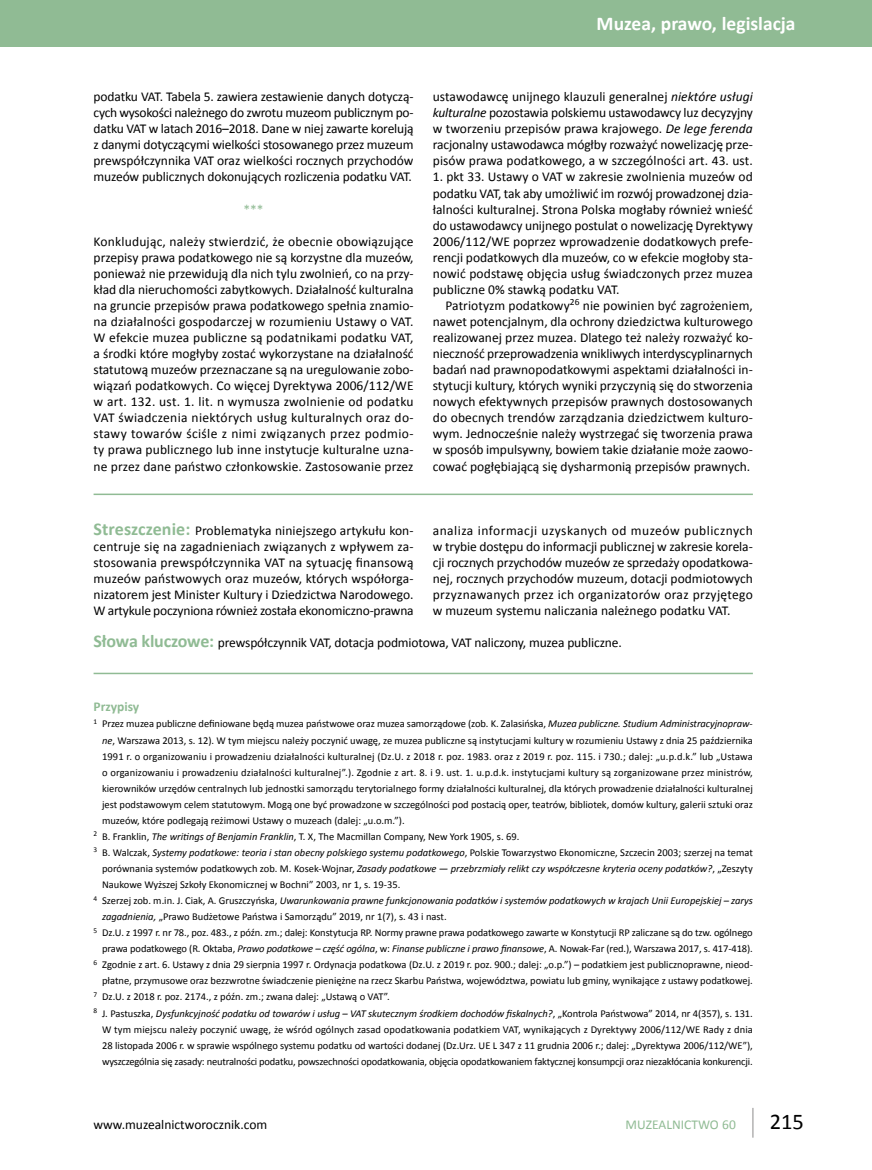
<style>
.page{position:relative;width:872px;height:1170px;background:#fff}
.page>*{position:absolute;margin:0;border:0;box-sizing:border-box;transform-origin:0 0}
.t1{font:22.5px "Calibri";color:#000}
.t2{font:700 19.5px "Calibri";color:#fff}
.t3{font:13.5px/16px "Calibri";letter-spacing:-.005em;color:#000;text-align:justify}
.t4{font:13.5px "Calibri";color:#90bb94}
.t5{font:700 13.5px "Calibri";color:#90bb94}
.t6{font:10.5px "Calibri";color:#000}
.t7{font:italic 10.5px "Calibri";color:#000}
.s1{font-style:italic}
.s2{font-weight:700;font-size:18px;color:#90bb94}
.s3{font-style:normal}
</style>
<div class="page">
<hr style="left:752px;top:1107px;width:1px;height:30px;background:#b3b2b2">
<div style="left:0;top:0;width:872px;height:47px;background:#90bb94"></div>
<hr style="left:94px;top:493px;width:659px;height:2px;background:#90bb94">
<hr style="left:94px;top:672px;width:659px;height:2px;background:#90bb94">
<h2 class="t2" style="left:596px;top:11px;width:200px">Muzea, prawo, legislacja</h2>
<p class="t3" style="left:94px;top:89px;width:321px">podatku VAT. Tabela 5. zawiera zestawienie danych dotyczą&shy;cych wysokości należnego do zwrotu muzeom publicznym po&shy;datku VAT w latach 2016–2018. Dane w niej zawarte korelują z danymi dotyczącymi wielkości stosowanego przez muzeum prewspółczynnika VAT oraz wielkości rocznych przychodów muzeów publicznych dokonujących rozliczenia podatku VAT.</p>
<p class="t4" style="left:243px;top:200px;width:22px">***</p>
<p class="t3" style="left:94px;top:233px;width:321px">Konkludując, należy stwierdzić, że obecnie obowiązujące przepisy prawa podatkowego nie są korzystne dla muzeów, ponieważ nie przewidują dla nich tylu zwolnień, co na przy&shy;kład dla nieruchomości zabytkowych. Działalność kulturalna na gruncie przepisów prawa podatkowego spełnia znamio&shy;na działalności gospodarczej w rozumieniu Ustawy o VAT.<br>W efekcie muzea publiczne są podatnikami podatku VAT, a środki które mogłyby zostać wykorzystane na działalność statutową muzeów przeznaczane są na uregulowanie zobo&shy;wiązań podatkowych. Co więcej Dyrektywa 2006/112/WE w art. 132. ust. 1. lit. n wymusza zwolnienie od podatku VAT świadczenia niektórych usług kulturalnych oraz do&shy;stawy towarów ściśle z nimi związanych przez podmio&shy;ty prawa publicznego lub inne instytucje kulturalne uzna&shy;ne przez dane państwo członkowskie. Zastosowanie przez</p>
<p class="t3" style="left:433px;top:89px;width:321px">ustawodawcę unijnego klauzuli generalnej <span class="s1">niektóre usługi kulturalne</span> pozostawia polskiemu ustawodawcy luz decyzyjny w tworzeniu przepisów prawa krajowego. <span class="s1">De lege ferenda </span>racjonalny ustawodawca mógłby rozważyć nowelizację prze&shy;pisów prawa podatkowego, a w szczególności art. 43. ust.</p>
<p class="t3" style="left:433px;top:169px;width:321px">1. pkt 33. Ustawy o VAT w zakresie zwolnienia muzeów od podatku VAT, tak aby umożliwić im rozwój prowadzonej dzia&shy;łalności kulturalnej. Strona Polska mogłaby również wnieść do ustawodawcy unijnego postulat o nowelizację Dyrektywy 2006/112/WE poprzez wprowadzenie dodatkowych prefe&shy;rencji podatkowych dla muzeów, co w efekcie mogłoby sta&shy;nowić podstawę objęcia usług świadczonych przez muzea publiczne 0% stawką podatku VAT.</p>
<p class="t3" style="left:433px;top:297px;width:321px;text-indent:13px">Patriotyzm podatkowy<sup>26</sup> nie powinien być zagrożeniem, nawet potencjalnym, dla ochrony dziedzictwa kulturowego realizowanej przez muzea. Dlatego też należy rozważyć ko&shy;nieczność przeprowadzenia wnikliwych interdyscyplinarnych badań nad prawnopodatkowymi aspektami działalności in&shy;stytucji kultury, których wyniki przyczynią się do stworzenia nowych efektywnych przepisów prawnych dostosowanych do obecnych trendów zarządzania dziedzictwem kulturo&shy;wym. Jednocześnie należy wystrzegać się tworzenia prawa w sposób impulsywny, bowiem takie działanie może zaowo&shy;cować pogłębiającą się dysharmonią przepisów prawnych.</p>
<p class="t3" style="left:94px;top:522px;width:321px"><span class="s2">Streszczenie:</span> Problematyka niniejszego artykułu kon&shy;centruje się na zagadnieniach związanych z wpływem za&shy;stosowania prewspółczynnika VAT na sytuację finansową muzeów państwowych oraz muzeów, których współorga&shy;nizatorem jest Minister Kultury i Dziedzictwa Narodowego.<br>W artykule poczyniona również została ekonomiczno-prawna</p>
<p class="t3" style="left:433px;top:522px;width:321px">analiza informacji uzyskanych od muzeów publicznych w trybie dostępu do informacji publicznej w zakresie korela&shy;cji rocznych przychodów muzeów ze sprzedaży opodatkowa&shy;nej, rocznych przychodów muzeum, dotacji podmiotowych przyznawanych przez ich organizatorów oraz przyjętego w muzeum systemu naliczania należnego podatku VAT.</p>
<p class="t3" style="left:94px;top:634px;width:530px"><span class="s2">Słowa kluczowe:</span> prewspółczynnik VAT, dotacja podmiotowa, VAT naliczony, muzea publiczne.</p>
<p class="t5" style="left:94px;top:698px;width:47px">Przypisy</p>
<p class="t6" style="left:94px;top:717px;width:660px"><sup>1</sup> Przez muzea publiczne definiowane będą muzea państwowe oraz muzea samorządowe (zob. K. Zalasińska, <span class="s1">Muzea publiczne. Studium Administracyjnopraw-</span></p>
<p class="t6" style="left:102px;top:733px;width:652px"><span class="s1">ne</span>, Warszawa 2013, s. 12). W tym miejscu należy poczynić uwagę, ze muzea publiczne są instytucjami kultury w rozumieniu Ustawy z dnia 25 października</p>
<p class="t6" style="left:102px;top:749px;width:652px">1991 r. o organizowaniu i prowadzeniu działalności kulturalnej (Dz.U. z 2018 r. poz. 1983. oraz z 2019 r. poz. 115. i 730.; dalej: „u.p.d.k.” lub „Ustawa</p>
<p class="t6" style="left:102px;top:765px;width:652px">o organizowaniu i prowadzeniu działalności kulturalnej”.). Zgodnie z art. 8. i 9. ust. 1. u.p.d.k. instytucjami kultury są zorganizowane przez ministrów,</p>
<p class="t6" style="left:102px;top:781px;width:652px">kierowników urzędów centralnych lub jednostki samorządu terytorialnego formy działalności kulturalnej, dla których prowadzenie działalności kulturalnej</p>
<p class="t6" style="left:102px;top:797px;width:652px">jest podstawowym celem statutowym. Mogą one być prowadzone w szczególności pod postacią oper, teatrów, bibliotek, domów kultury, galerii sztuki oraz</p>
<p class="t6" style="left:102px;top:813px;width:304px">muzeów, które podlegają reżimowi Ustawy o muzeach (dalej: „u.o.m.”).</p>
<p class="t6" style="left:94px;top:829px;width:427px"><sup>2</sup> B. Franklin, <span class="s1">The writings of Benjamin Franklin</span>, T. X, The Macmillan Company, New York 1905, s. 69.</p>
<p class="t6" style="left:94px;top:845px;width:661px"><sup>3</sup> B. Walczak, <span class="s1">Systemy podatkowe: teoria i stan obecny polskiego systemu podatkowego</span>, Polskie Towarzystwo Ekonomiczne, Szczecin 2003; szerzej na temat</p>
<p class="t7" style="left:102px;top:861px;width:652px"><span class="s3">porównania systemów podatkowych zob. M. Kosek-Wojnar,</span> Zasady podatkowe — przebrzmiały relikt czy współczesne kryteria oceny podatków?<span class="s3">, „Zeszyty</span></p>
<p class="t6" style="left:102px;top:877px;width:300px">Naukowe Wyższej Szkoły Ekonomicznej w Bochni” 2003, nr 1, s. 19-35.</p>
<p class="t7" style="left:94px;top:893px;width:661px"><sup>4</sup> <span class="s3">Szerzej zob. m.in. J. Ciak, A. Gruszczyńska,</span> Uwarunkowania prawne funkcjonowania podatków i systemów podatkowych w krajach Unii Europejskiej – zarys</p>
<p class="t6" style="left:102px;top:910px;width:346px"><span class="s1">zagadnienia,</span> „Prawo Budżetowe Państwa i Samorządu” 2019, nr 1(7), s. 43 i nast.</p>
<p class="t6" style="left:94px;top:926px;width:660px"><sup>5</sup> Dz.U. z 1997 r. nr 78., poz. 483., z późn. zm.; dalej: Konstytucja RP. Normy prawne prawa podatkowego zawarte w Konstytucji RP zaliczane są do tzw. ogólnego</p>
<p class="t6" style="left:102px;top:942px;width:652px">prawa podatkowego (R. Oktaba, <span class="s1">Prawo podatkowe – część ogólna</span>, w: <span class="s1">Finanse publiczne i prawo finansowe</span>, A. Nowak-Far (red.), Warszawa 2017, s. 417-418).</p>
<p class="t6" style="left:94px;top:958px;width:661px"><sup>6</sup> Zgodnie z art. 6. Ustawy z dnia 29 sierpnia 1997 r. Ordynacja podatkowa (Dz.U. z 2019 r. poz. 900.; dalej: „o.p.”) – podatkiem jest publicznoprawne, nieod-</p>
<p class="t6" style="left:102px;top:974px;width:652px">płatne, przymusowe oraz bezzwrotne świadczenie pieniężne na rzecz Skarbu Państwa, województwa, powiatu lub gminy, wynikające z ustawy podatkowej.</p>
<p class="t6" style="left:94px;top:990px;width:298px"><sup>7</sup> Dz.U. z 2018 r. poz. 2174., z późn. zm.; zwana dalej: „Ustawą o VAT”.</p>
<p class="t7" style="left:94px;top:1005px;width:661px"><sup>8</sup> <span class="s3">J. Pastuszka,</span> Dysfunkcyjność podatku od towarów i usług – VAT skutecznym środkiem dochodów fiskalnych?<span class="s3">, „Kontrola Państwowa” 2014, nr 4(357), s. 131.</span></p>
<p class="t6" style="left:102px;top:1022px;width:652px">W tym miejscu należy poczynić uwagę, że wśród ogólnych zasad opodatkowania podatkiem VAT, wynikających z Dyrektywy 2006/112/WE Rady z dnia</p>
<p class="t6" style="left:102px;top:1038px;width:652px">28 listopada 2006 r. w sprawie wspólnego systemu podatku od wartości dodanej (Dz.Urz. UE L 347 z 11 grudnia 2006 r.; dalej: „Dyrektywa 2006/112/WE”),</p>
<p class="t6" style="left:102px;top:1054px;width:652px">wyszczególnia się zasady: neutralności podatku, powszechności opodatkowania, objęcia opodatkowaniem faktycznej konsumpcji oraz niezakłócania konkurencji.</p>
<p class="t3" style="left:94px;top:1116px;width:175px">www.muzealnictworocznik.com</p>
<p class="t4" style="left:625px;top:1115px;width:112px">MUZEALNICTWO 60</p>
<h1 class="t1" style="left:770px;top:1107px;width:36px">215</h1>
</div>
